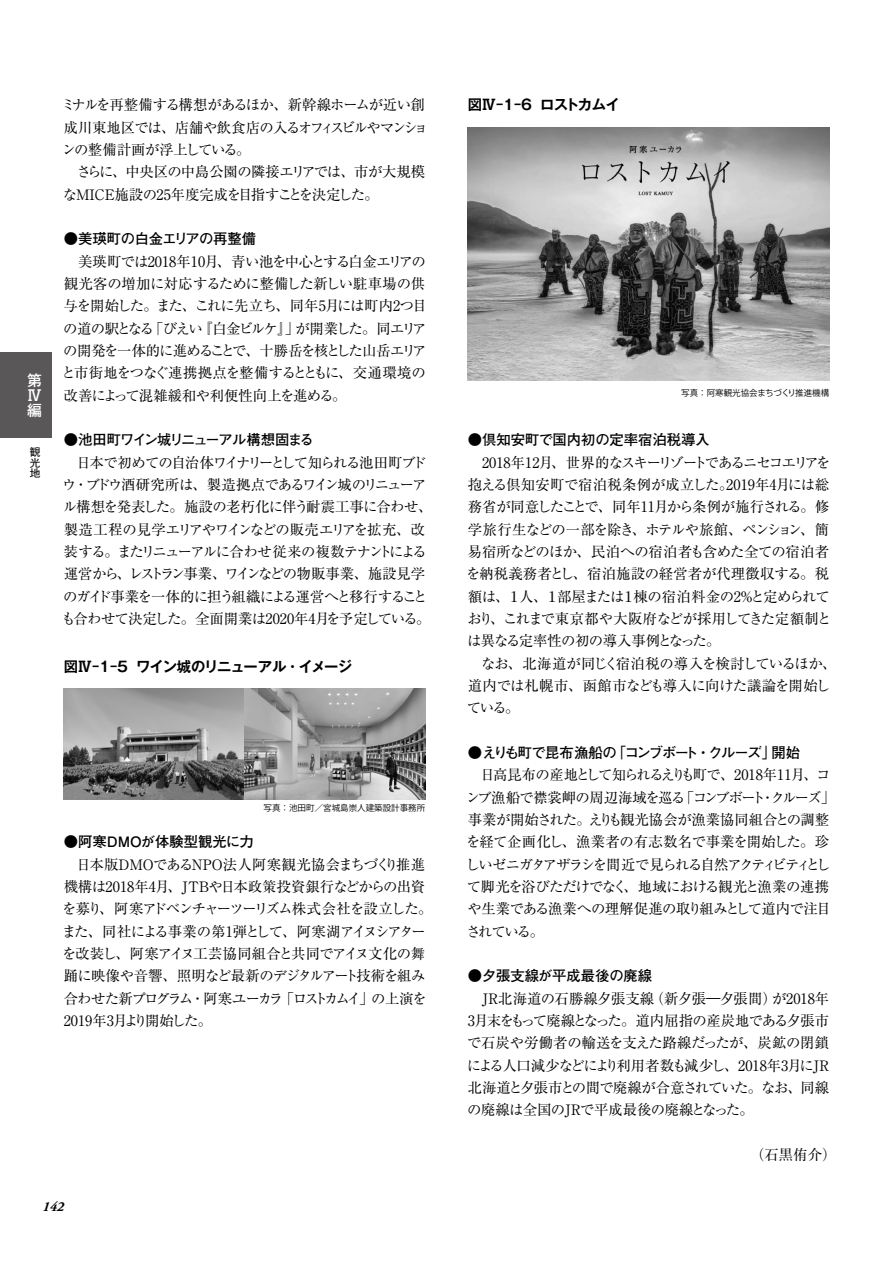
<style>
.page{position:relative;width:893px;height:1263px;background:#fff}
.page>*{position:absolute;margin:0;border:0;box-sizing:border-box;transform-origin:0 0}
.t1{font:500 14.85px/14.9px "Gothic MB101 Pro";color:#fff;text-align:justify}
.t2{font:14.4px/22.4px "Ryumin Pro";letter-spacing:-.05em;color:#000}
.t3{font:14.4px/22.4px "Ryumin Pro";letter-spacing:-.03em;color:#000}
.t4{font:14.4px/22.4px "Ryumin Pro";letter-spacing:-.07em;color:#000}
.t5{font:700 14.4px "Futo Go B101 Pro";color:#000}
.t6{font:700 14.4px "Futo Go B101 Pro";letter-spacing:-.08em;color:#000}
.t7{font:700 14.4px "Gothic MB101 Pro De";letter-spacing:-.07em;color:#000}
.t8{font:700 14.4px "Futo Go B101 Pro";letter-spacing:-.1em;color:#000}
.t9{font:700 14.4px "Futo Go B101 Pro";letter-spacing:-.02em;color:#000}
.t10{font:700 14.4px "Gothic MB101 Pro De";letter-spacing:-.045em;color:#000}
.t11{font:italic 700 13.8px "Adobe Garamond Pro";color:#000}
.t12{font:10.65px/10.6px "Gothic MB101 Pro";color:#000;text-align:justify}
.t13{font:8.55px "Koz Go Pro";color:#000}
</style>
<div class="page">
<div style="left:0;top:353px;width:52px;height:85px;background:#595757"></div>
<img style="left:64px;top:689px;width:361px;height:110px">
<img style="left:468px;top:128px;width:361px;height:252px">
<p class="t1" style="left:27px;top:371px;width:16px">第Ⅳ編</p>
<p class="t12" style="left:30px;top:445px;width:12px">観光地</p>
<p class="t2" style="left:61px;top:93px;width:368px">ミナルを再整備する構想があるほか、新幹線ホームが近い創成川東地区では、店舗や飲食店の入るオフィスビルやマンションの整備計画が浮上している。</p>
<p class="t3" style="left:63px;top:160px;width:364px;text-indent:14px">さらに、中央区の中島公園の隣接エリアでは、市が大規模なMICE施設の25年度完成を目指すことを決定した。</p>
<p class="t9" style="left:64px;top:227px;width:194px">● 美瑛町の白金エリアの再整備</p>
<p class="t2" style="left:62px;top:249px;width:367px;text-align:justify;text-indent:17px">美瑛町では2018年10月、青い池を中心とする白金エリアの観光客の増加に対応するために整備した新しい駐車場の供与を開始した。また、これに先立ち、同年5月には町内2つ目の道の駅となる「びえい『白金ビルケ』」が開業した。同エリアの開発を一体的に進めることで、十勝岳を核とした山岳エリアと市街地をつなぐ連携拠点を整備するとともに、交通環境の改善によって混雑緩和や利便性向上を進める。</p>
<p class="t8" style="left:64px;top:428px;width:251px">● 池田町ワイン城リニューアル構想固まる</p>
<p class="t4" style="left:62px;top:450px;width:373px;text-indent:15px">日本で初めての自治体ワイナリーとして知られる池田町ブドウ・ブドウ酒研究所は、製造拠点であるワイン城のリニューアル構想を発表した。施設の老朽化に伴う耐震工事に合わせ、製造工程の見学エリアやワインなどの販売エリアを拡充、改装する。またリニューアルに合わせ従来の複数テナントによる運営から、レストラン事業、ワインなどの物販事業、施設見学のガイド事業を一体的に担う組織による運営へと移行することも合わせて決定した。全面開業は2020年4月を予定している。</p>
<p class="t7" style="left:64px;top:654px;width:290px">図Ⅳ-1-5 ワイン城のリニューアル・イメージ</p>
<p class="t13" style="left:264px;top:802px;width:163px">写真：池田町／宮城島崇人建築設計事務所</p>
<p class="t5" style="left:64px;top:830px;width:192px">● 阿寒DMOが体験型観光に力</p>
<p class="t2" style="left:62px;top:852px;width:372px;text-indent:14px">日本版DMOであるNPO法人阿寒観光協会まちづくり推進機構は2018年4月、JTBや日本政策投資銀行などからの出資を募り、阿寒アドベンチャーツーリズム株式会社を設立した。また、同社による事業の第1弾として、阿寒湖アイヌシアターを改装し、阿寒アイヌ工芸協同組合と共同でアイヌ文化の舞踊に映像や音響、照明など最新のデジタルアート技術を組み合わせた新プログラム・阿寒ユーカラ「ロストカムイ」の上演を<br>2019年3月より開始した。</p>
<p class="t11" style="left:43px;top:1198px;width:23px">142</p>
<p class="t10" style="left:468px;top:93px;width:154px">図Ⅳ-1-6 ロストカムイ</p>
<p class="t13" style="left:681px;top:387px;width:149px">写真：阿寒観光協会まちづくり推進機構</p>
<p class="t5" style="left:468px;top:428px;width:244px">● 倶知安町で国内初の定率宿泊税導入</p>
<p class="t3" style="left:466px;top:450px;width:367px;text-indent:16px">2018年12月、世界的なスキーリゾートであるニセコエリアを抱える倶知安町で宿泊税条例が成立した。2019年4月には総務省が同意したことで、同年11月から条例が施行される。修学旅行生などの一部を除き、ホテルや旅館、ペンション、簡易宿所などのほか、民泊への宿泊者も含めた全ての宿泊者を納税義務者とし、宿泊施設の経営者が代理徴収する。税額は、１人、１部屋または１棟の宿泊料金の2％と定められており、これまで東京都や大阪府などが採用してきた定額制とは異なる定率性の初の導入事例となった。</p>
<p class="t2" style="left:467px;top:651px;width:371px;text-indent:14px">なお、北海道が同じく宿泊税の導入を検討しているほか、道内では札幌市、函館市なども導入に向けた議論を開始している。</p>
<p class="t6" style="left:468px;top:741px;width:334px">● えりも町で昆布漁船の「コンブボート・クルーズ」開始</p>
<p class="t2" style="left:465px;top:763px;width:371px;text-indent:15px">日高昆布の産地として知られるえりも町で、2018年11月、コンブ漁船で襟裳岬の周辺海域を巡る「コンブボート・クルーズ」事業が開始された。えりも観光協会が漁業協同組合との調整を経て企画化し、漁業者の有志数名で事業を開始した。珍しいゼニガタアザラシを間近で見られる自然アクティビティとして脚光を浴びただけでなく、地域における観光と漁業の連携や生業である漁業への理解促進の取り組みとして道内で注目されている。</p>
<p class="t5" style="left:468px;top:964px;width:186px">● 夕張支線が平成最後の廃線</p>
<p class="t2" style="left:467px;top:986px;width:364px;text-align:justify;text-indent:15px">JR北海道の石勝線夕張支線（新夕張―夕張間）が2018年3月末をもって廃線となった。道内屈指の産炭地である夕張市で石炭や労働者の輸送を支えた路線だったが、炭鉱の閉鎖による人口減少などにより利用者数も減少し、2018年3月にJR北海道と夕張市との間で廃線が合意されていた。なお、同線の廃線は全国のJRで平成最後の廃線となった。</p>
<p class="t2" style="left:750px;top:1142px;width:88px">（石黒侑介）</p>
</div>
